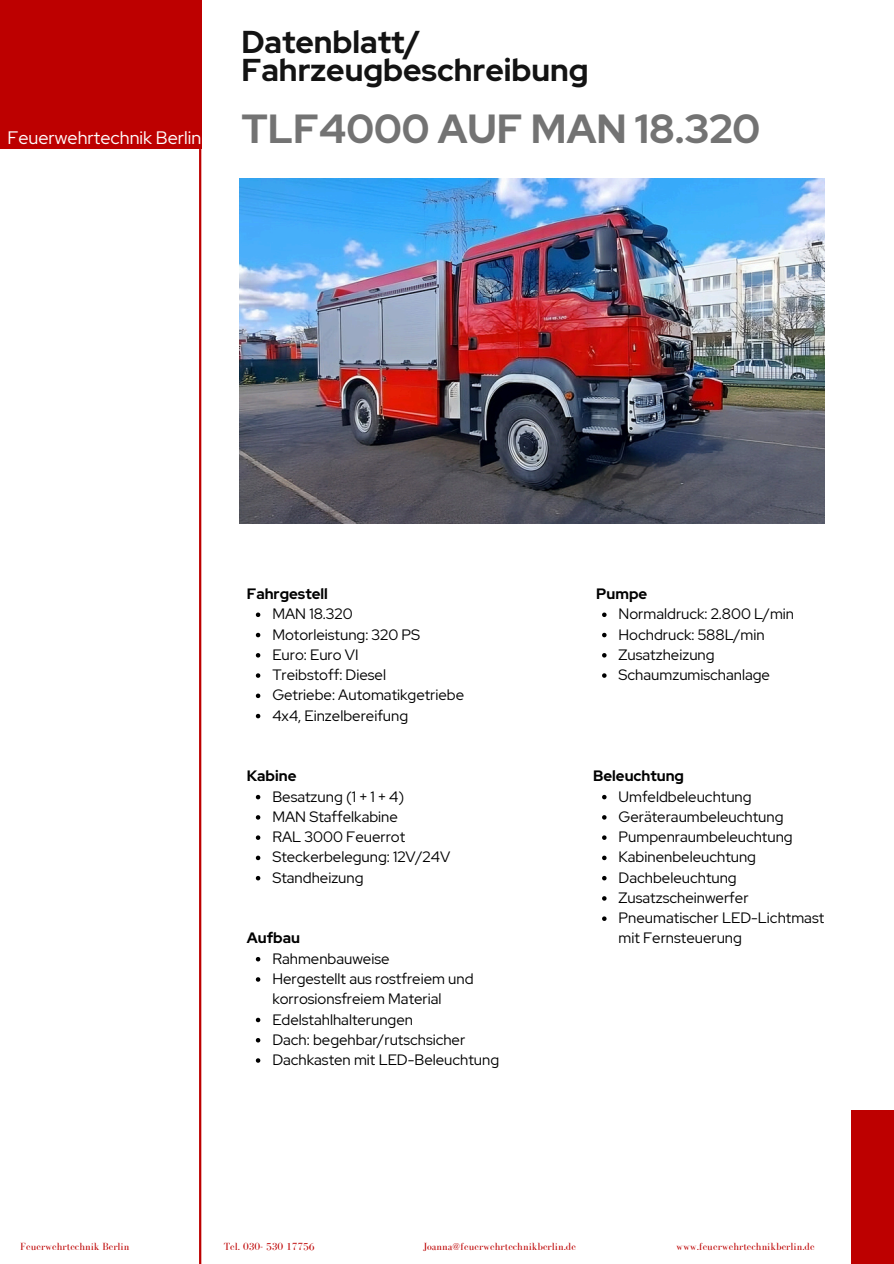
<style>
.page{position:relative;width:894px;height:1264px;background:#fff}
.page>*{position:absolute;margin:0;border:0;box-sizing:border-box;transform-origin:0 0}
.t1{font:700 40.5px "Red Hat Display";color:#737373}
.t2{font:700 31.5px/28.2px "Red Hat Display";color:#131313}
.t3{font:18px "Red Hat Display";color:#fff}
.t4{font:15px/20.2px "Red Hat Display";color:#000}
.t5{font:700 15px "Red Hat Display";color:#000}
.t6{font:10.65px "Bodoni FLF";color:#bd0000}
</style>
<div class="page">
<div style="left:0;top:0;width:201px;height:149px;background:#bd0000"></div>
<div style="left:850px;top:1110px;width:43px;height:153px;background:#bd0000"></div>
<hr style="left:199px;top:149px;width:2px;height:1114px;background:#bd0000">
<img style="left:240px;top:179px;width:583px;height:344px">
<svg style="left:602px;top:612px;width:4px;height:5px"></svg>
<svg style="left:602px;top:632px;width:4px;height:5px"></svg>
<svg style="left:602px;top:653px;width:4px;height:4px"></svg>
<svg style="left:602px;top:673px;width:4px;height:4px"></svg>
<svg style="left:602px;top:794px;width:4px;height:5px"></svg>
<svg style="left:602px;top:815px;width:4px;height:4px"></svg>
<svg style="left:602px;top:835px;width:4px;height:4px"></svg>
<svg style="left:602px;top:855px;width:4px;height:5px"></svg>
<svg style="left:602px;top:875px;width:4px;height:5px"></svg>
<svg style="left:602px;top:896px;width:4px;height:4px"></svg>
<svg style="left:602px;top:916px;width:4px;height:4px"></svg>
<svg style="left:256px;top:612px;width:4px;height:5px"></svg>
<svg style="left:256px;top:632px;width:4px;height:5px"></svg>
<svg style="left:256px;top:653px;width:4px;height:4px"></svg>
<svg style="left:256px;top:673px;width:4px;height:4px"></svg>
<svg style="left:256px;top:693px;width:4px;height:5px"></svg>
<svg style="left:256px;top:713px;width:4px;height:5px"></svg>
<svg style="left:256px;top:794px;width:4px;height:5px"></svg>
<svg style="left:256px;top:815px;width:4px;height:4px"></svg>
<svg style="left:256px;top:835px;width:4px;height:4px"></svg>
<svg style="left:256px;top:855px;width:4px;height:5px"></svg>
<svg style="left:256px;top:876px;width:4px;height:4px"></svg>
<svg style="left:256px;top:957px;width:4px;height:4px"></svg>
<svg style="left:256px;top:977px;width:4px;height:4px"></svg>
<svg style="left:256px;top:1017px;width:4px;height:5px"></svg>
<svg style="left:256px;top:1038px;width:4px;height:4px"></svg>
<svg style="left:256px;top:1058px;width:4px;height:4px"></svg>
<p class="t3" style="left:8px;top:126px;width:195px">Feuerwehrtechnik Berlin</p>
<h2 class="t2" style="left:241px;top:28px;width:349px">Datenblatt/<br>Fahrzeugbeschreibung</h2>
<h1 class="t1" style="left:241px;top:102px;width:520px">TLF4000 AUF MAN 18.320</h1>
<h4 class="t5" style="left:247px;top:583px;width:82px">Fahrgestell</h4>
<p class="t4" style="left:272px;top:604px;width:82px">MAN 18.320</p>
<p class="t4" style="left:272px;top:624px;width:149px">Motorleistung: 320 PS</p>
<p class="t4" style="left:272px;top:644px;width:88px">Euro: Euro VI</p>
<p class="t4" style="left:272px;top:664px;width:115px">Treibstoff: Diesel</p>
<p class="t4" style="left:272px;top:685px;width:193px">Getriebe: Automatikgetriebe</p>
<h4 class="t4" style="left:272px;top:705px;width:137px">4x4, Einzelbereifung</h4>
<p class="t5" style="left:247px;top:766px;width:51px">Kabine</p>
<p class="t4" style="left:272px;top:786px;width:133px">Besatzung (1 + 1 + 4)</p>
<p class="t4" style="left:272px;top:806px;width:127px">MAN Staffelkabine</p>
<p class="t4" style="left:272px;top:826px;width:134px">RAL 3000 Feuerrot</p>
<h4 class="t4" style="left:272px;top:847px;width:179px">Steckerbelegung: 12V/24V</h4>
<p class="t4" style="left:272px;top:867px;width:93px">Standheizung</p>
<p class="t5" style="left:247px;top:928px;width:55px">Aufbau</p>
<p class="t4" style="left:272px;top:948px;width:119px">Rahmenbauweise</p>
<p class="t4" style="left:272px;top:968px;width:203px">Hergestellt aus rostfreiem und korrosionsfreiem Material</p>
<p class="t4" style="left:272px;top:1009px;width:142px">Edelstahlhalterungen</p>
<p class="t4" style="left:272px;top:1029px;width:194px">Dach: begehbar/rutschsicher</p>
<p class="t4" style="left:272px;top:1049px;width:228px">Dachkasten mit LED-Beleuchtung</p>
<h4 class="t5" style="left:596px;top:583px;width:52px">Pumpe</h4>
<p class="t4" style="left:618px;top:604px;width:177px">Normaldruck: 2.800 L/min</p>
<p class="t4" style="left:618px;top:624px;width:148px">Hochdruck: 588L/min</p>
<p class="t4" style="left:618px;top:644px;width:98px">Zusatzheizung</p>
<p class="t4" style="left:618px;top:664px;width:153px">Schaumzumischanlage</p>
<p class="t5" style="left:593px;top:766px;width:92px">Beleuchtung</p>
<p class="t4" style="left:618px;top:786px;width:134px">Umfeldbeleuchtung</p>
<h4 class="t4" style="left:618px;top:806px;width:166px">Geräteraumbeleuchtung</h4>
<p class="t4" style="left:618px;top:826px;width:176px">Pumpenraumbeleuchtung</p>
<p class="t4" style="left:618px;top:847px;width:139px">Kabinenbeleuchtung</p>
<p class="t4" style="left:618px;top:867px;width:120px">Dachbeleuchtung</p>
<p class="t4" style="left:618px;top:887px;width:131px">Zusatzscheinwerfer</p>
<p class="t4" style="left:618px;top:907px;width:207px">Pneumatischer LED-Lichtmast mit Fernsteuerung</p>
<p class="t6" style="left:20px;top:1240px;width:111px">Feuerwehrtechnik Berlin</p>
<p class="t6" style="left:224px;top:1240px;width:92px">Tel. 030- 530 17756</p>
<p class="t6" style="left:423px;top:1240px;width:154px">Joanna@feuerwehrtechnikberlin.de</p>
<p class="t6" style="left:676px;top:1240px;width:140px">www.feuerwehrtechnikberlin.de</p>
</div>
